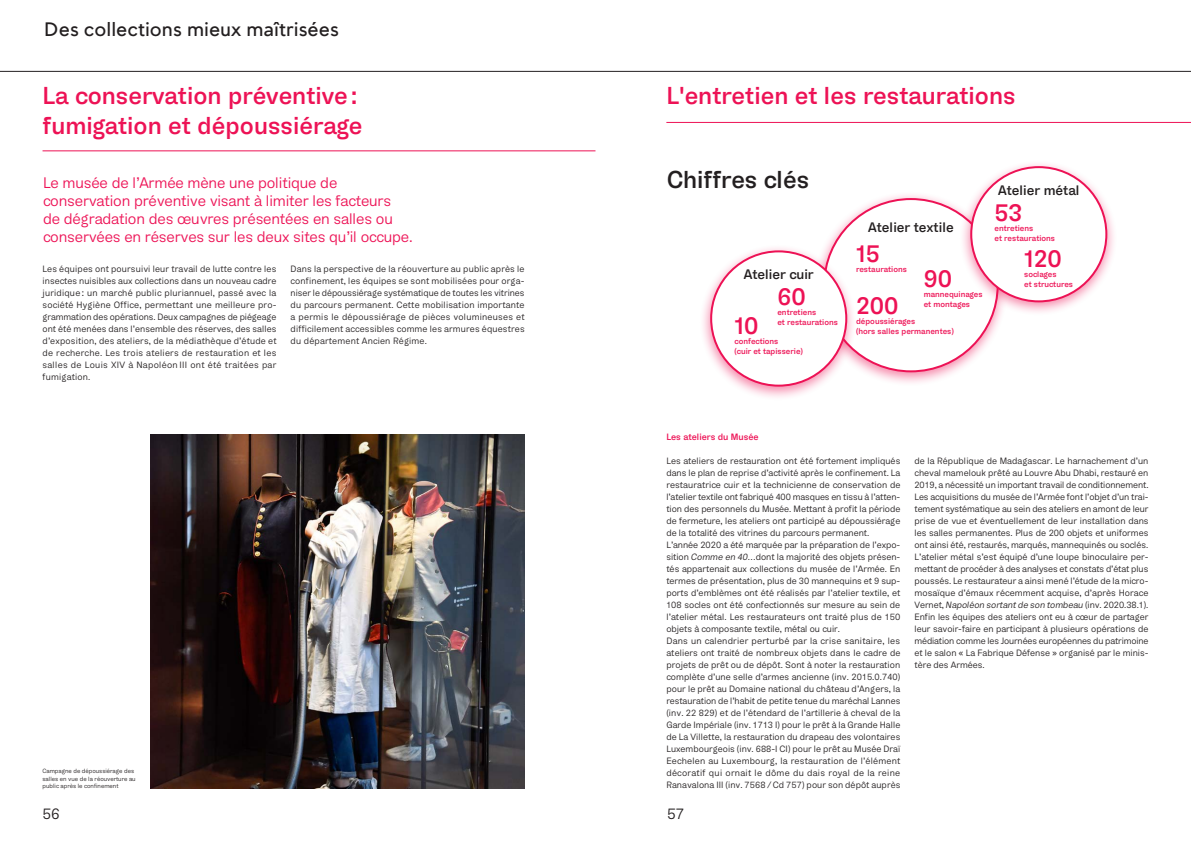
<style>
.page{position:relative;width:1191px;height:842px;background:#fff}
.page>*{position:absolute;margin:0;border:0;box-sizing:border-box;transform-origin:0 0}
.t1{font:500 24px/30px "G Gdiplomat";color:#ed1255}
.t2{font:500 24px "G Gdiplomat";color:#231f20}
.t3{font:20px "Kelvin Md AI Sansclair";color:#231f20}
.t4{font:15px/18px "G Gdiplomat";letter-spacing:-.01em;color:#ed1255}
.t5{font:15px "G Gdiplomat";color:#231f20}
.t6{font:500 13.5px "G Gdiplomat";color:#231f20}
.t7{font:9px/12px "G Gdiplomat";letter-spacing:.005em;color:#231f20;text-align:justify}
.t8{font:500 9px "G Gdiplomat";color:#ed1255}
.t9{font:500 8px/10px "G Gdiplomat";color:#ed1255}
.t10{font:6px/7.5px "G Gdiplomat";color:#231f20}
.s1{font-style:italic}
</style>
<div class="page">
<hr style="left:43px;top:151px;width:552px;height:1px;background:#ed1255">
<hr style="left:0;top:71px;width:1191px;height:1px;background:#231f20">
<img style="left:151px;top:434px;width:373px;height:354px">
<hr style="left:666px;top:122px;width:525px;height:1px;background:#ed1255">
<div style="left:812px;top:191px;width:196px;height:196px;background:#ed1255;opacity:.5"></div>
<div style="left:824px;top:199px;width:173px;height:172px;background:#fff;border-radius:50%"></div>
<div style="left:959px;top:160px;width:158px;height:156px;background:#ed1255;opacity:.5"></div>
<div style="left:971px;top:167px;width:135px;height:134px;background:#fff;border-radius:50%"></div>
<div style="left:699px;top:244px;width:158px;height:157px;background:#ed1255;opacity:.5"></div>
<div style="left:711px;top:251px;width:135px;height:135px;background:#fff;border-radius:50%"></div>
<h2 class="t3" style="left:44px;top:19px;width:297px">Des collections mieux maîtrisées</h2>
<h1 class="t1" style="left:43px;top:81px;width:321px">La conservation préventive: fumigation et dépoussiérage</h1>
<h1 class="t1" style="left:666px;top:81px;width:351px">L'entretien et les restaurations</h1>
<h3 class="t4" style="left:43px;top:174px;width:371px">Le musée de l’Armée mène une politique de conservation préventive visant à limiter les facteurs<br>de dégradation des œuvres présentées en salles ou conservées en réserves sur les deux sites qu’il occupe.</h3>
<p class="t7" style="left:43px;top:263px;width:235px">Les équipes ont poursuivi leur travail de lutte contre les insectes nuisibles aux collections dans un nouveau cadre juridique : un marché public pluriannuel, passé avec la société Hygiène Office, permettant une meilleure pro&shy;grammation des opérations. Deux campagnes de piégeage ont été menées dans l’ensemble des réserves, des salles d’exposition, des ateliers, de la médiathèque d’étude et de recherche. Les trois ateliers de restauration et les salles de Louis XIV à Napoléon III ont été traitées par fumigation.</p>
<p class="t7" style="left:291px;top:263px;width:235px">Dans la perspective de la réouverture au public après le confinement, les équipes se sont mobilisées pour orga&shy;niser le dépoussiérage systématique de toutes les vitrines du parcours permanent. Cette mobilisation importante a permis le dépoussiérage de pièces volumineuses et difficilement accessibles comme les armures équestres du département Ancien Régime.</p>
<p class="t10" style="left:43px;top:768px;width:95px">Campagne de dépoussiérage des salles en vue de la réouverture au public après le confinement</p>
<h1 class="t2" style="left:667px;top:164px;width:144px">Chiffres clés</h1>
<h3 class="t6" style="left:744px;top:266px;width:71px">Atelier cuir</h3>
<h1 class="t1" style="left:777px;top:282px;width:30px">60</h1>
<p class="t9" style="left:777px;top:307px;width:62px">entretiens<br>et restaurations</p>
<h1 class="t1" style="left:734px;top:310px;width:25px">10</h1>
<p class="t9" style="left:734px;top:336px;width:70px">confections<br>(cuir et tapisserie)</p>
<h3 class="t6" style="left:868px;top:218px;width:87px">Atelier textile</h3>
<h1 class="t1" style="left:856px;top:238px;width:25px">15</h1>
<p class="t9" style="left:856px;top:264px;width:52px">restaurations</p>
<h1 class="t1" style="left:923px;top:264px;width:30px">90</h1>
<p class="t9" style="left:923px;top:289px;width:60px">mannequinages</p>
<h1 class="t1" style="left:856px;top:290px;width:44px">200</h1>
<p class="t9" style="left:923px;top:299px;width:48px">et montages</p>
<p class="t9" style="left:856px;top:316px;width:99px">dépoussiérages<br>(hors salles permanentes)</p>
<h3 class="t6" style="left:998px;top:181px;width:83px">Atelier métal</h3>
<h1 class="t1" style="left:994px;top:197px;width:29px">53</h1>
<p class="t9" style="left:994px;top:223px;width:62px">entretiens<br>et restaurations</p>
<h1 class="t1" style="left:1024px;top:244px;width:39px">120</h1>
<p class="t9" style="left:1024px;top:269px;width:50px">soclages<br>et structures</p>
<p class="t8" style="left:666px;top:431px;width:94px">Les ateliers du Musée</p>
<p class="t7" style="left:666px;top:455px;width:236px;text-align:left">Les ateliers de restauration ont été fortement impliqués dans le plan de reprise d’activité après le confinement. La restauratrice cuir et la technicienne de conservation de l’atelier textile ont fabriqué 400 masques en tissu à l’atten&shy;tion des personnels du Musée. Mettant à profit la période de fermeture, les ateliers ont participé au dépoussiérage de la totalité des vitrines du parcours permanent.<br>L’année 2020 a été marquée par la préparation de l’expo&shy;sition <span class="s1">Comme en 40…</span>dont la majorité des objets présen&shy;tés appartenait aux collections du musée de l’Armée. En termes de présentation, plus de 30 mannequins et 9 sup&shy;ports d’emblèmes ont été réalisés par l’atelier textile, et 108 socles ont été confectionnés sur mesure au sein de l’atelier métal. Les restaurateurs ont traité plus de 150 objets à composante textile, métal ou cuir.<br>Dans un calendrier perturbé par la crise sanitaire, les ateliers ont traité de nombreux objets dans le cadre de projets de prêt ou de dépôt. Sont à noter la restauration complète d’une selle d’armes ancienne (inv. 2015.0.740) pour le prêt au Domaine national du château d’Angers, la restauration de l’habit de petite tenue du maréchal Lannes (inv. 22 829) et de l’étendard de l’artillerie à cheval de la Garde Impériale (inv. 1713 I) pour le prêt à la Grande Halle de La Villette, la restauration du drapeau des volontaires Luxembourgeois (inv. 688-I CI) pour le prêt au Musée Draï Eechelen au Luxembourg, la restauration de l’élément décoratif qui ornait le dôme du dais royal de la reine Ranavalona III (inv. 7568 / Cd 757) pour son dépôt auprès</p>
<p class="t7" style="left:914px;top:455px;width:235px">de la République de Madagascar. Le harnachement d’un cheval mamelouk prêté au Louvre Abu Dhabi, restauré en 2019, a nécessité un important travail de conditionnement.<br>Les acquisitions du musée de l’Armée font l’objet d’un trai&shy;tement systématique au sein des ateliers en amont de leur prise de vue et éventuellement de leur installation dans les salles permanentes. Plus de 200 objets et uniformes ont ainsi été, restaurés, marqués, mannequinés ou soclés.<br>L’atelier métal s’est équipé d’une loupe binoculaire per&shy;mettant de procéder à des analyses et constats d’état plus poussés. Le restaurateur a ainsi mené l’étude de la micro&shy;mosaïque d’émaux récemment acquise, d’après Horace Vernet, <span class="s1">Napoléon sortant de son tombeau</span> (inv. 2020.38.1).<br>Enfin les équipes des ateliers ont eu à cœur de partager leur savoir-faire en participant à plusieurs opérations de médiation comme les Journées européennes du patrimoine et le salon « La Fabrique Défense » organisé par le minis&shy;tère des Armées.</p>
<h3 class="t5" style="left:43px;top:804px;width:19px">56</h3>
<h3 class="t5" style="left:667px;top:804px;width:19px">57</h3>
</div>
